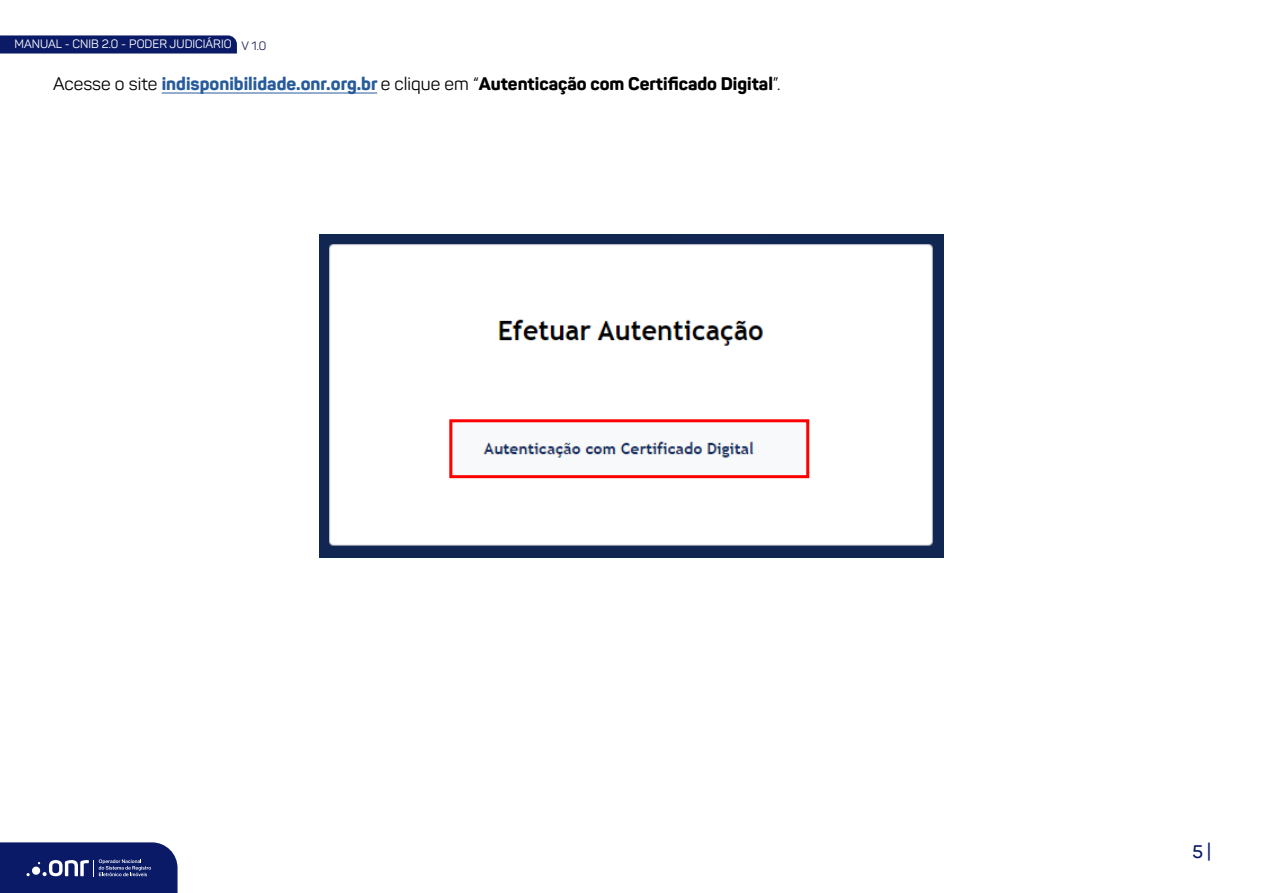
<style>
.page{position:relative;width:1263px;height:893px;background:#fff}
.page>*{position:absolute;margin:0;border:0;box-sizing:border-box;transform-origin:0 0}
.t1{font:800 18px "Panton";color:#000}
.t2{font:600 18px "Panton";color:#0a1a66}
.t3{font:12px "Panton";color:#fff}
.s1{color:#242a57}
.s2{font-weight:400}
.s3{color:#275b9b}
</style>
<div class="page">
<svg style="left:0;top:35px;width:237px;height:19px;background:#17266e"></svg>
<svg style="left:0;top:842px;width:178px;height:51px;background:#1f2d73"></svg>
<hr style="left:162px;top:93px;width:215px;height:1px;background:#275b9b">
<img style="left:319px;top:234px;width:625px;height:323px">
<div style="left:449px;top:419px;width:360px;height:59px;border:3px solid #f00"></div>
<p class="t3" style="left:15px;top:37px;width:253px">MANUAL - CNIB 2.0 - PODER JUDICIÁRIO <span class="s1">V 1.0</span></p>
<p class="t1" style="left:53px;top:72px;width:729px"><span class="s2">Acesse o site</span> <span class="s3">indisponibilidade.onr.org.br</span> <span class="s2">e clique em “</span>Autenticação com Certificado Digital<span class="s2">”.</span></p>
<p class="t2" style="left:1192px;top:841px;width:20px">5 |</p>
</div>
